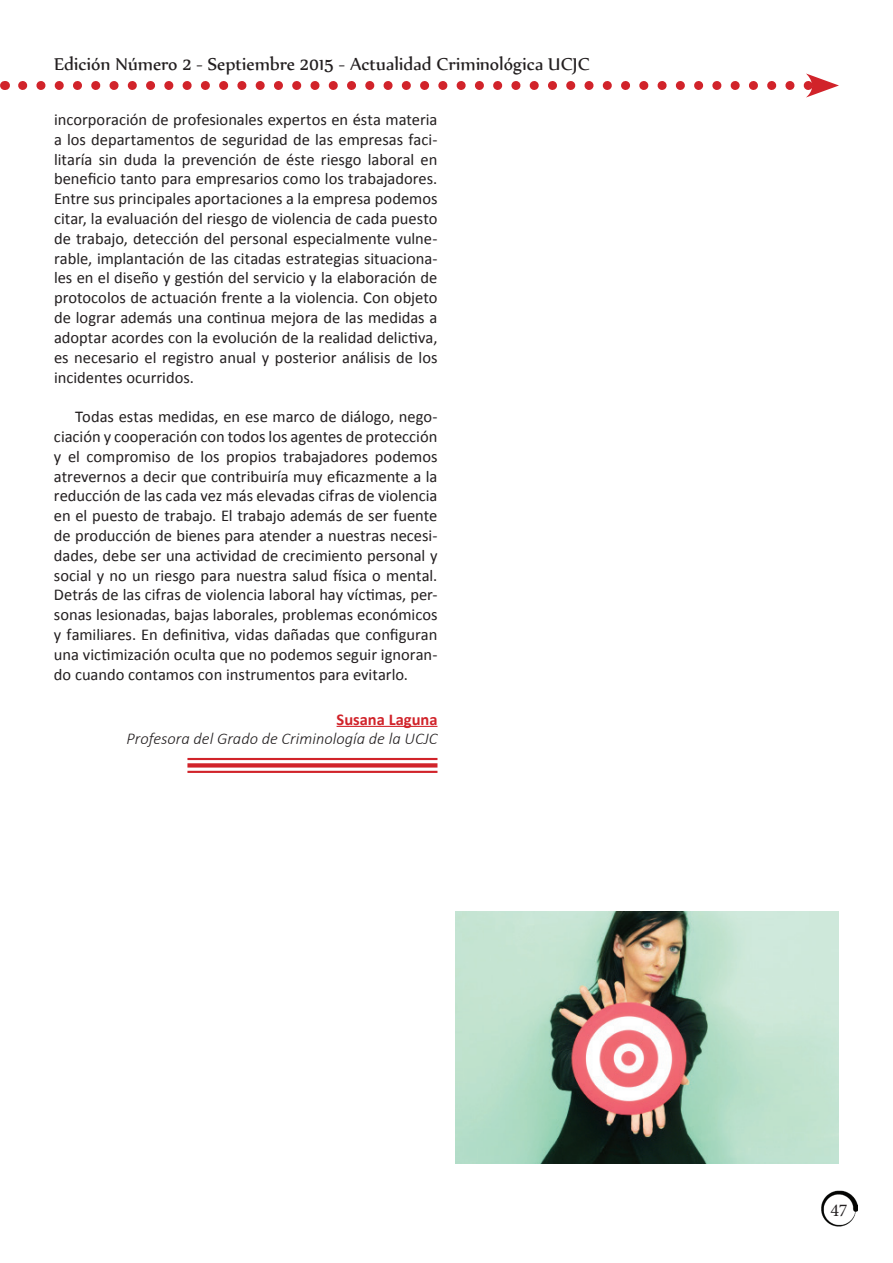
<style>
.page{position:relative;width:893px;height:1263px;background:#fff}
.page>*{position:absolute;margin:0;border:0;box-sizing:border-box;transform-origin:0 0}
.t1{font:21px "Nyala";color:#231f20}
.t2{font:18px "Minion Pro";color:#231f20}
.t3{font:16.5px/19.8px "Calibri";color:#231f20;text-align:justify}
.t4{font:italic 300 16.5px "Calibri";color:#231f20}
.t5{font:700 16.5px "Calibri";color:#d1232a}
</style>
<div class="page">
<svg style="left:23px;top:73px;width:816px;height:25px"></svg>
<img style="left:821px;top:1190px;width:37px;height:37px">
<hr style="left:337px;top:726px;width:100px;height:1px;background:#d1232a">
<hr style="left:187px;top:758px;width:250px;height:2px;background:#d1232a">
<svg style="left:187px;top:763px;width:250px;height:4px"></svg>
<hr style="left:187px;top:771px;width:250px;height:2px;background:#d1232a">
<img style="left:455px;top:911px;width:384px;height:252px">
<p class="t1" style="left:54px;top:51px;width:537px">Edición Número 2 - Septiembre 2015 - Actualidad Criminológica UCJC</p>
<p class="t3" style="left:54px;top:110px;width:385px">incorporación de profesionales expertos en ésta materia a los departamentos de seguridad de las empresas faci&shy;litaría sin duda la prevención de éste riesgo laboral en beneficio tanto para empresarios como los trabajadores.<br>Entre sus principales aportaciones a la empresa podemos citar, la evaluación del riesgo de violencia de cada puesto de trabajo, detección del personal especialmente vulne&shy;rable, implantación de las citadas estrategias situaciona&shy;les en el diseño y gestión del servicio y la elaboración de protocolos de actuación frente a la violencia. Con objeto de lograr además una continua mejora de las medidas a adoptar acordes con la evolución de la realidad delictiva, es necesario el registro anual y posterior análisis de los incidentes ocurridos.</p>
<p class="t3" style="left:54px;top:407px;width:385px;text-indent:21px">Todas estas medidas, en ese marco de diálogo, nego&shy;ciación y cooperación con todos los agentes de protección y el compromiso de los propios trabajadores podemos atrevernos a decir que contribuiría muy eficazmente a la reducción de las cada vez más elevadas cifras de violencia en el puesto de trabajo. El trabajo además de ser fuente de producción de bienes para atender a nuestras necesi&shy;dades, debe ser una actividad de crecimiento personal y social y no un riesgo para nuestra salud física o mental.<br>Detrás de las cifras de violencia laboral hay víctimas, per&shy;sonas lesionadas, bajas laborales, problemas económicos y familiares. En definitiva, vidas dañadas que configuran una victimización oculta que no podemos seguir ignoran&shy;do cuando contamos con instrumentos para evitarlo.</p>
<p class="t5" style="left:337px;top:708px;width:102px">Susana Laguna</p>
<p class="t4" style="left:127px;top:729px;width:312px">Profesora del Grado de Criminología de la UCJC</p>
<p class="t2" style="left:830px;top:1198px;width:19px">47</p>
</div>
